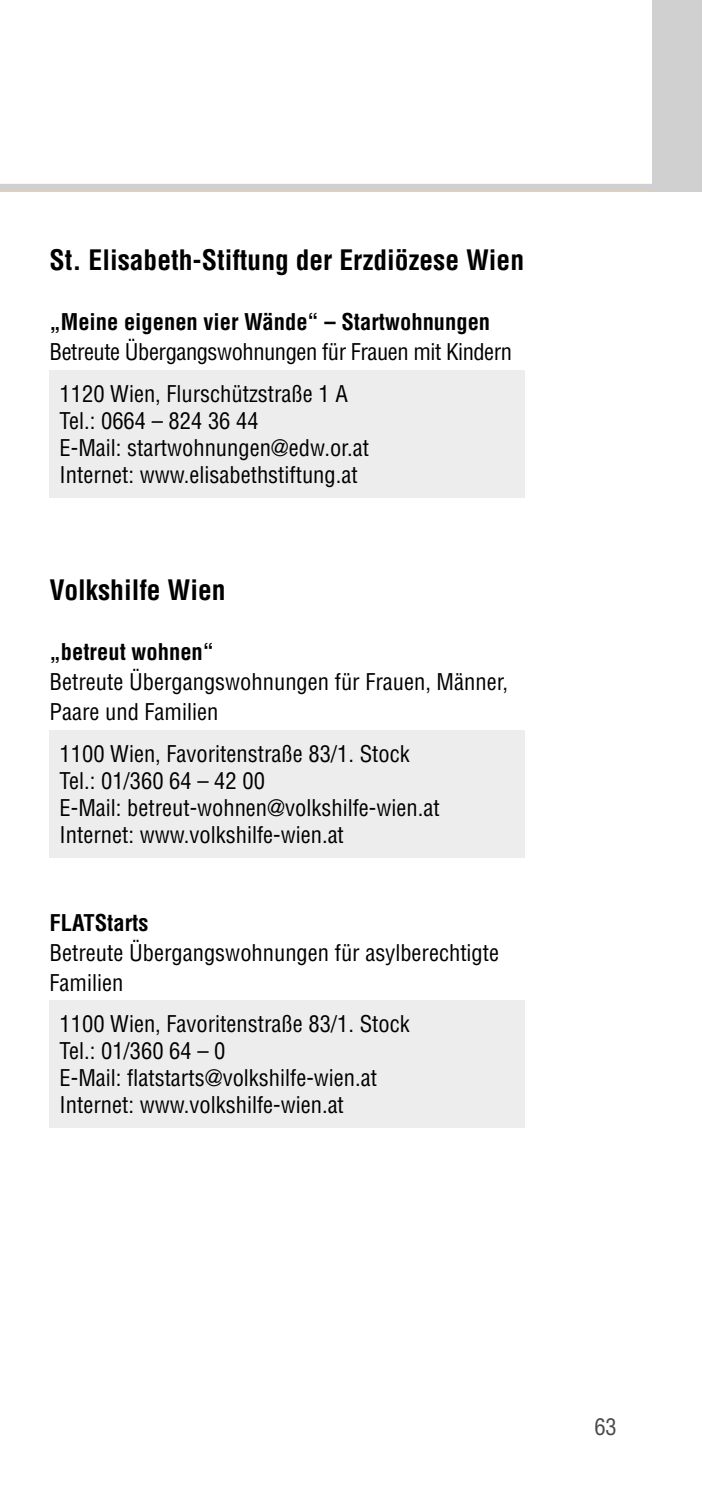
<style>
.page{position:relative;width:702px;height:1489px;background:#fff}
.page>*{position:absolute;margin:0;border:0;box-sizing:border-box;transform-origin:0 0}
.t1{font:700 condensed 27.5px "Helvetica LT Std";color:#000}
.t2{font:condensed 22.5px/27px "Helvetica LT Std";color:#000}
.t3{font:condensed 22.5px/41.2px "Helvetica LT Std";letter-spacing:-.02em;color:#000}
.t4{font:700 condensed 22.5px "Helvetica LT Std";color:#000}
.t5{font:condensed 22.5px "Helvetica LT Std";color:#4a4a49}
</style>
<div class="page">
<div style="left:0;top:184px;width:702px;height:7px;background:#d0d0d0"></div>
<div style="left:652px;top:0;width:50px;height:191px;background:#d0d0d0"></div>
<div style="left:50px;top:370px;width:474px;height:128px;background:#ededed"></div>
<div style="left:50px;top:730px;width:474px;height:128px;background:#ededed"></div>
<div style="left:50px;top:1000px;width:474px;height:128px;background:#ededed"></div>
<p class="t1" style="left:50px;top:243px;width:476px">St. Elisabeth-Stiftung der Erzdiözese Wien</p>
<p class="t4" style="left:50px;top:308px;width:442px">„Meine eigenen vier Wände“ – Startwohnungen</p>
<p class="t3" style="left:60px;top:331px;width:454px;text-indent:-10px">Betreute Übergangswohnungen für Frauen mit Kindern<br>1120 Wien, Flurschützstraße 1 A</p>
<p class="t2" style="left:60px;top:407px;width:311px">Tel.: 0664 – 824 36 44<br>E-Mail: startwohnungen@edw.or.at<br>Internet: www.elisabethstiftung.at</p>
<p class="t1" style="left:50px;top:573px;width:177px">Volkshilfe Wien</p>
<p class="t4" style="left:50px;top:638px;width:166px">„betreut wohnen“</p>
<p class="t2" style="left:50px;top:667px;width:460px;line-height:30px">Betreute Übergangswohnungen für Frauen, Männer,<br>Paare und Familien</p>
<p class="t2" style="left:60px;top:740px;width:381px">1100 Wien, Favoritenstraße 83/1. Stock Tel.: 01/360 64 – 42 00<br>E-Mail: betreut-wohnen@volkshilfe-wien.at Internet: www.volkshilfe-wien.at</p>
<p class="t4" style="left:50px;top:908px;width:100px">FLATStarts</p>
<p class="t2" style="left:50px;top:937px;width:451px;line-height:30px">Betreute Übergangswohnungen für asylberechtigte<br>Familien</p>
<p class="t2" style="left:60px;top:1010px;width:351px">1100 Wien, Favoritenstraße 83/1. Stock Tel.: 01/360 64 – 0<br>E-Mail: flatstarts@volkshilfe-wien.at Internet: www.volkshilfe-wien.at</p>
<p class="t5" style="left:594px;top:1412px;width:24px">63</p>
</div>
